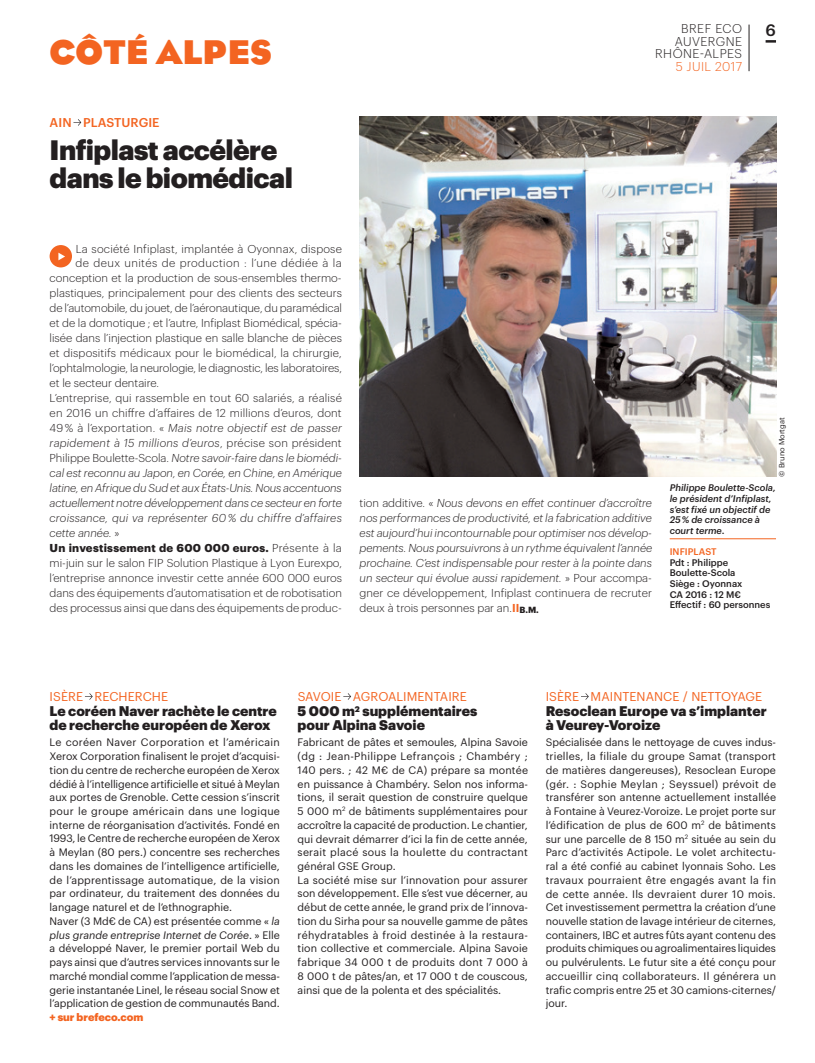
<style>
.page{position:relative;width:815px;height:1063px;background:#fff}
.page>*{position:absolute;margin:0;border:0;box-sizing:border-box;transform-origin:0 0}
.t1{font:700 35px "Bureau Eagle";color:#f36421}
.t2{font:900 27.5px/27.5px "Graphik";letter-spacing:-.02em;color:#231f20}
.t3{font:500 16.25px "Graphik";color:#231f20}
.t4{font:900 13.75px/13.8px "Graphik";color:#231f20}
.t5{font:12.5px "Graphik";letter-spacing:.005em;color:#f36421}
.t6{font:300 12.5px/12.5px "Graphik";letter-spacing:.035em;color:#231f20;text-align:right}
.t7{font:500 12.5px "Graphik";letter-spacing:.005em;color:#f36421}
.t8{font:300 12.5px "Graphik";letter-spacing:.03em;color:#f36421}
.t9{font:300 11.25px "Graphik";color:#231f20}
.t10{font:italic 300 11.25px/15px "Graphik";color:#231f20;text-align:justify}
.t11{font:italic 300 11.25px "Graphik";letter-spacing:.02em;color:#231f20}
.t12{font:700 11.25px "Graphik";letter-spacing:.02em;color:#231f20}
.t13{font:300 11.25px "Graphik";letter-spacing:.035em;color:#231f20}
.t14{font:10.62px/13.8px "Graphik";color:#231f20}
.t15{font:900 10.62px "Graphik";color:#f36421}
.t16{font:italic 500 9.38px/10.6px "Graphik";color:#231f20}
.t17{font:500 9.38px/10.6px "Graphik";color:#231f20}
.t18{font:500 9.38px "Graphik";letter-spacing:.005em;color:#f36421}
.t19{font:7.5px "Graphik";color:#231f20}
.s1{font-style:normal}
.s2{font-weight:300}
.s3{font-weight:600;font-style:normal;color:#f36421}
.s4{font-weight:700;font-style:normal;font-size:8.75px}
.s5{font-style:italic}
</style>
<div class="page">
<svg style="left:766px;top:40px;width:10px;height:3px"></svg>
<hr style="left:749px;top:25px;width:1px;height:46px;background:#231f20">
<svg style="left:85px;top:693px;width:8px;height:7px"></svg>
<svg style="left:343px;top:693px;width:8px;height:7px"></svg>
<svg style="left:581px;top:693px;width:8px;height:7px"></svg>
<svg style="left:73px;top:119px;width:8px;height:7px"></svg>
<div style="left:50px;top:245px;width:22px;height:22px;background:#f36421;border-radius:50%"></div>
<svg style="left:58px;top:253px;width:7px;height:7px"></svg>
<hr style="left:670px;top:538px;width:106px;height:1px;background:#f36421">
<img style="left:360px;top:117px;width:416px;height:360px">
<h1 class="t1" style="left:50px;top:33px;width:224px">CÔTÉ ALPES</h1>
<p class="t7" style="left:50px;top:113px;width:111px">AIN PLASTURGIE</p>
<h2 class="t2" style="left:50px;top:134px;width:245px">Infiplast accélère dans le biomédical</h2>
<p class="t6" style="left:681px;top:22px;width:62px">BREF ECO</p>
<h3 class="t3" style="left:766px;top:18px;width:12px">6</h3>
<p class="t6" style="left:655px;top:34px;width:88px">AUVERGNE<br>RHÔNE-ALPES</p>
<p class="t8" style="left:676px;top:57px;width:24px">5 juil</p>
<p class="t8" style="left:715px;top:57px;width:29px">2017</p>
<p class="t9" style="left:76px;top:240px;width:268px">La société Infiplast, implantée à Oyonnax, dispose</p>
<p class="t13" style="left:76px;top:255px;width:268px">de deux unités de production : l’une dédiée à la</p>
<p class="t9" style="left:50px;top:270px;width:294px">conception et la production de sous-ensembles thermo-</p>
<p class="t9" style="left:50px;top:285px;width:294px">plastiques, principalement pour des clients des secteurs</p>
<p class="t9" style="left:50px;top:300px;width:294px">de l’automobile, du jouet, de l’aéronautique, du paramédical</p>
<p class="t9" style="left:50px;top:315px;width:294px">et de la domotique ; et l’autre, Infiplast Biomédical, spécia-</p>
<p class="t9" style="left:50px;top:330px;width:294px">lisée dans l’injection plastique en salle blanche de pièces</p>
<p class="t9" style="left:50px;top:345px;width:294px">et dispositifs médicaux pour le biomédical, la chirurgie,</p>
<p class="t9" style="left:50px;top:360px;width:294px">l’ophtalmologie, la neurologie, le diagnostic, les laboratoires,</p>
<p class="t9" style="left:50px;top:375px;width:111px">et le secteur dentaire.</p>
<p class="t9" style="left:50px;top:390px;width:294px">L’entreprise, qui rassemble en tout 60 salariés, a réalisé</p>
<p class="t9" style="left:50px;top:405px;width:294px">en 2016 un chiffre d’affaires de 12 millions d’euros, dont</p>
<p class="t11" style="left:50px;top:420px;width:294px"><span class="s1">49 % à l’exportation. «</span> Mais notre objectif est de passer</p>
<p class="t11" style="left:50px;top:435px;width:294px">rapidement à 15 millions d’euros<span class="s1">, précise son président</span></p>
<p class="t10" style="left:50px;top:450px;width:294px"><span class="s1">Philippe Boulette-Scola.</span> Notre savoir-faire dans le biomédi-</p>
<p class="t10" style="left:50px;top:465px;width:294px">cal est reconnu au Japon, en Corée, en Chine, en Amérique</p>
<p class="t10" style="left:50px;top:480px;width:294px">latine, en Afrique du Sud et aux États-Unis. Nous accentuons</p>
<p class="t10" style="left:50px;top:495px;width:294px">actuellement notre développement dans ce secteur en forte</p>
<p class="t11" style="left:50px;top:510px;width:294px">croissance, qui va représenter 60 % du chiffre d’affaires</p>
<p class="t10" style="left:50px;top:525px;width:71px">cette année. <span class="s1">»</span></p>
<p class="t12" style="left:50px;top:540px;width:294px">Un investissement de 600 000 euros. <span class="s2">Présente à la</span></p>
<p class="t9" style="left:50px;top:555px;width:294px">mi-juin sur le salon FIP Solution Plastique à Lyon Eurexpo,</p>
<p class="t9" style="left:50px;top:570px;width:294px">l’entreprise annonce investir cette année 600 000 euros</p>
<p class="t9" style="left:50px;top:585px;width:294px">dans des équipements d’automatisation et de robotisation</p>
<p class="t9" style="left:50px;top:600px;width:294px">des processus ainsi que dans des équipements de produc-</p>
<p class="t10" style="left:360px;top:495px;width:294px"><span class="s1">tion additive. «</span> Nous devons en effet continuer d’accroître nos performances de productivité, et la fabrication additive est aujourd’hui incontournable pour optimiser nos dévelop&shy;pements. Nous poursuivrons à un rythme équivalent l’année prochaine. C’est indispensable pour rester à la pointe dans un secteur qui évolue aussi rapidement. <span class="s1">» Pour accompa&shy;gner ce développement, Infiplast continuera de recruter deux à trois personnes par an.</span><span class="s3">II</span><span class="s4">B.M.</span></p>
<p class="t19" style="left:776px;top:477px;width:61px;rotate:-90deg">© Bruno Mortgat</p>
<p class="t16" style="left:670px;top:482px;width:108px">Philippe Boulette-Scola, le président d’Infiplast, s’est fixé un objectif de<br>25 % de croissance à court terme.</p>
<p class="t18" style="left:670px;top:545px;width:48px">INFIPLAST</p>
<p class="t17" style="left:670px;top:556px;width:102px">Pdt : Philippe<br>Boulette-Scola<br>Siège : Oyonnax<br>CA 2016 : 12 M€<br>Effectif : 60 personnes</p>
<p class="t5" style="left:50px;top:687px;width:120px">ISÈRE RECHERCHE</p>
<p class="t4" style="left:50px;top:703px;width:229px">Le coréen Naver rachète le centre de recherche européen de Xerox</p>
<p class="t14" style="left:50px;top:735px;width:232px">Le coréen Naver Corporation et l’américain Xerox Corporation finalisent le projet d’acquisi&shy;tion du centre de recherche européen de Xerox dédié à l’intelligence artificielle et situé à Meylan aux portes de Grenoble. Cette cession s’inscrit pour le groupe américain dans une logique interne de réorganisation d’activités. Fondé en 1993, le Centre de recherche européen de Xerox à Meylan (80 pers.) concentre ses recherches dans les domaines de l’intelligence artificielle, de l’apprentissage automatique, de la vision par ordinateur, du traitement des données du langage naturel et de l’ethnographie.<br>Naver (3 Md€ de CA) est présentée comme « <span class="s5">la plus grande entreprise Internet de Corée</span>. » Elle a développé Naver, le premier portail Web du pays ainsi que d’autres services innovants sur le marché mondial comme l’application de messa&shy;gerie instantanée LineI, le réseau social Snow et l’application de gestion de communautés Band.</p>
<p class="t15" style="left:50px;top:1009px;width:95px">+ sur brefeco.com</p>
<p class="t5" style="left:298px;top:687px;width:171px">SAVOIE AGROALIMENTAIRE</p>
<p class="t4" style="left:298px;top:703px;width:181px">5 000 m<sup>2</sup> supplémentaires pour Alpina Savoie</p>
<p class="t14" style="left:298px;top:735px;width:232px">Fabricant de pâtes et semoules, Alpina Savoie (dg : Jean-Philippe Lefrançois ; Chambéry ; 140 pers. ; 42 M€ de CA) prépare sa montée en puissance à Chambéry. Selon nos informa&shy;tions, il serait question de construire quelque 5 000 m<sup>2</sup> de bâtiments supplémentaires pour accroître la capacité de production. Le chantier, qui devrait démarrer d’ici la fin de cette année, serait placé sous la houlette du contractant général GSE Group.<br>La société mise sur l’innovation pour assurer son développement. Elle s’est vue décerner, au début de cette année, le grand prix de l’innova&shy;tion du Sirha pour sa nouvelle gamme de pâtes réhydratables à froid destinée à la restaura&shy;tion collective et commerciale. Alpina Savoie fabrique 34 000 t de produits dont 7 000 à 8 000 t de pâtes/an, et 17 000 t de couscous, ainsi que de la polenta et des spécialités.</p>
<p class="t5" style="left:546px;top:687px;width:218px">ISÈRE MAINTENANCE / NETTOYAGE</p>
<p class="t4" style="left:546px;top:703px;width:223px">Resoclean Europe va s’implanter à Veurey-Voroize</p>
<p class="t14" style="left:546px;top:735px;width:232px;text-align:justify">Spécialisée dans le nettoyage de cuves indus&shy;trielles, la filiale du groupe Samat (transport de matières dangereuses), Resoclean Europe (gér. : Sophie Meylan ; Seyssuel) prévoit de transférer son antenne actuellement installée à Fontaine à Veurez-Voroize. Le projet porte sur l’édification de plus de 600 m<sup>2</sup> de bâtiments sur une parcelle de 8 150 m<sup>2</sup> située au sein du Parc d’activités Actipole. Le volet architectu&shy;ral a été confié au cabinet lyonnais Soho. Les travaux pourraient être engagés avant la fin de cette année. Ils devraient durer 10 mois.<br>Cet investissement permettra la création d’une nouvelle station de lavage intérieur de citernes, containers, IBC et autres fûts ayant contenu des produits chimiques ou agroalimentaires liquides ou pulvérulents. Le futur site a été conçu pour accueillir cinq collaborateurs. Il générera un trafic compris entre 25 et 30 camions-citernes/ jour.</p>
</div>
